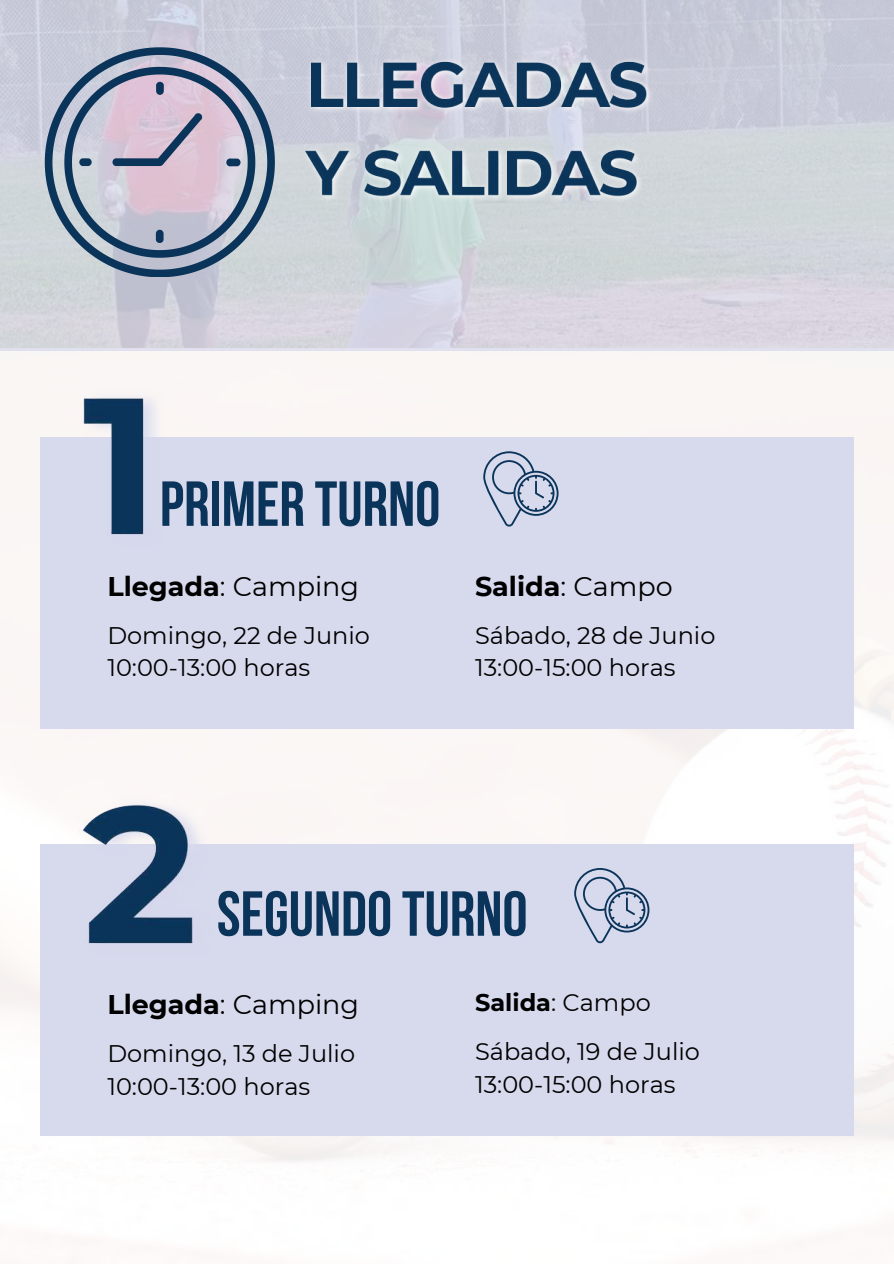
<style>
.page{position:relative;width:894px;height:1264px;background:#fff}
.page>*{position:absolute;margin:0;border:0;box-sizing:border-box;transform-origin:0 0}
.t1{font:700 63.45px "Bebas Neue";color:#0a3459}
.t2{font:27px "Montserrat";color:#000}
.t3{font:700 27px "Montserrat";color:#000}
.t4{font:24px/32.7px "Montserrat";color:#000}
.t5{font:700 24px "Montserrat";color:#000}
.s1{font-weight:700}
.s2{font-weight:400}
</style>
<div class="page">
<div style="left:41px;top:437px;width:812px;height:292px;background:#d7d9ed"></div>
<div style="left:41px;top:844px;width:812px;height:291px;background:#d7d9ed"></div>
<svg style="left:483px;top:451px;width:75px;height:75px"></svg>
<svg style="left:574px;top:868px;width:75px;height:75px"></svg>
<svg style="left:0;top:0;width:892px;height:350px;fill:#cfd4da"></svg>
<svg style="left:45px;top:47px;width:229px;height:230px"></svg>
<svg style="left:64px;top:67px;width:191px;height:191px"></svg>
<img style="left:295px;top:47px;width:367px;height:165px">
<img style="left:72px;top:345px;width:100px;height:190px">
<img style="left:72px;top:754px;width:147px;height:190px">
<h1 class="t1" style="left:160px;top:478px;width:282px">PRIMER TURNO</h1>
<p class="t2" style="left:107px;top:569px;width:253px"><span class="s1">Llegada</span>: Camping</p>
<p class="t4" style="left:107px;top:619px;width:264px">Domingo, 22 de Junio<br>10:00-13:00 horas</p>
<p class="t3" style="left:475px;top:569px;width:199px">Salida<span class="s2">: Campo</span></p>
<p class="t4" style="left:475px;top:619px;width:242px">Sábado, 28 de Junio<br>13:00-15:00 horas</p>
<h1 class="t1" style="left:217px;top:888px;width:312px">SEGUNDOTURNO</h1>
<p class="t2" style="left:107px;top:988px;width:253px"><span class="s1">Llegada</span>: Camping</p>
<p class="t5" style="left:475px;top:988px;width:177px">Salida<span class="s2">: Campo</span></p>
<p class="t4" style="left:107px;top:1037px;width:249px">Domingo, 13 de Julio<br>10:00-13:00 horas</p>
<p class="t4" style="left:475px;top:1035px;width:226px">Sábado, 19 de Julio<br>13:00-15:00 horas</p>
</div>
